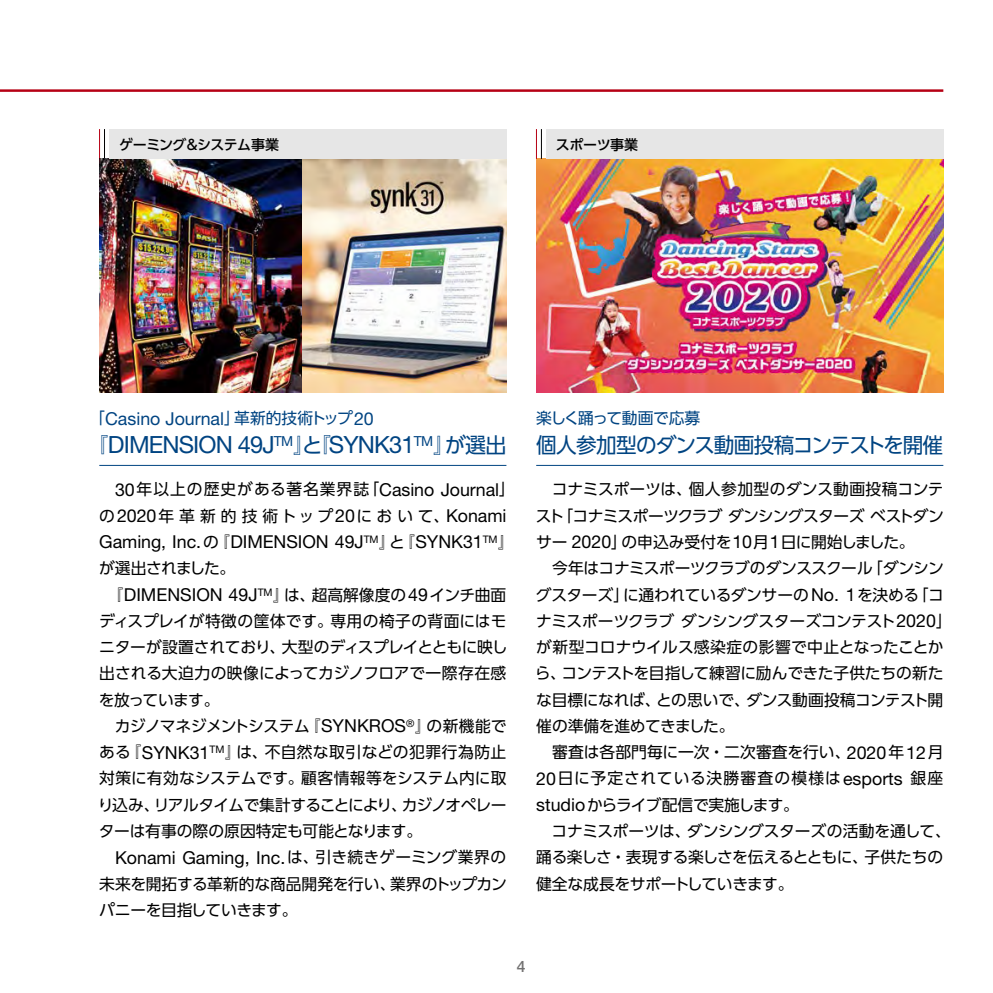
<style>
.page{position:relative;width:993px;height:993px;background:#fff}
.page>*{position:absolute;margin:0;border:0;box-sizing:border-box;transform-origin:0 0}
.t1{font:23.8px "Helvetica Neue LT Std";letter-spacing:-.035em;color:#004482}
.t2{font:21px "UD Shin Go Pro";letter-spacing:-.04em;color:#004482}
.t3{font:17.85px "Helvetica Neue LT Std";letter-spacing:-.005em;color:#000}
.t4{font:17.85px "Helvetica Neue LT Std";color:#004482}
.t5{font:15.75px/26.2px "UD Shin Go Pro";letter-spacing:-.015em;color:#000}
.t6{font:15.75px/26.2px "UD Shin Go Pro";letter-spacing:.065em;color:#000}
.t7{font:15.75px "UD Shin Go Pro";letter-spacing:-.055em;color:#004482}
.t8{font:500 15.75px "Helvetica Neue LT Std";color:#727171}
.t9{font:500 14px "UD Shin Go Pro";letter-spacing:-.035em;color:#000}
.s1{font-family:"UD Shin Go Pro";font-size:15.75px}
.s2{font-family:"UD Shin Go Pro";font-size:21px}
.s3{font-family:"Helvetica Neue LT Std";font-size:17.85px}
</style>
<div class="page">
<img style="left:536px;top:159px;width:407px;height:233px">
<hr style="left:99px;top:129px;width:1px;height:30px;background:#b60014">
<hr style="left:104px;top:129px;width:1px;height:30px;background:#000">
<hr style="left:536px;top:129px;width:1px;height:30px;background:#b60014">
<hr style="left:541px;top:129px;width:1px;height:30px;background:#000">
<img style="left:99px;top:159px;width:204px;height:233px">
<img style="left:303px;top:159px;width:203px;height:233px">
<hr style="left:536px;top:465px;width:407px;height:1px;background:#004482">
<hr style="left:99px;top:465px;width:407px;height:1px;background:#004482">
<div style="left:109px;top:129px;width:397px;height:30px;background:#e6e6e6"></div>
<div style="left:546px;top:129px;width:397px;height:30px;background:#e6e6e6"></div>
<hr style="left:0;top:89px;width:943px;height:3px;background:#b60014">
<p class="t9" style="left:119px;top:133px;width:161px">ゲーミング＆システム事業</p>
<p class="t9" style="left:555px;top:133px;width:84px">スポーツ事業</p>
<p class="t4" style="left:89px;top:407px;width:286px"><span class="s1">「</span>Casino Journal<span class="s1">」革新的技術トップ</span>20</p>
<h1 class="t1" style="left:87px;top:430px;width:421px"><span class="s2">『</span>DIMENSION 49J<sup>TM</sup><span class="s2">』と『</span>SYNK31<sup>TM</sup><span class="s2">』が選出</span></h1>
<p class="t6" style="left:99px;top:475px;width:417px;text-indent:16px"><span class="s3">30</span>年以上の歴史がある著名業界誌「<span class="s3">Casino Journal</span>」の<span class="s3">2020</span>年革新的技術トップ<span class="s3">20</span>において、<span class="s3">Konami</span></p>
<p class="t3" style="left:99px;top:531px;width:416px">Gaming, Inc.<span class="s1">の『</span>DIMENSION 49J<sup>TM</sup><span class="s1">』と『</span>SYNK31<sup>TM</sup><span class="s1">』</span></p>
<p class="t5" style="left:98px;top:554px;width:411px">が選出されました。<br>　『<span class="s3">DIMENSION 49J</span><sup>TM</sup>』は、超高解像度の<span class="s3">49</span>インチ曲面ディスプレイが特徴の筐体です。専用の椅子の背面にはモニターが設置されており、大型のディスプレイとともに映し出される大迫力の映像によってカジノフロアで一際存在感を放っています。<br>　カジノマネジメントシステム『<span class="s3">SYNKROS</span><sup>®</sup>』の新機能である『<span class="s3">SYNK31</span><sup>TM</sup>』は、不自然な取引などの犯罪行為防止対策に有効なシステムです。顧客情報等をシステム内に取り込み、リアルタイムで集計することにより、カジノオペレーターは有事の際の原因特定も可能となります。</p>
<p class="t3" style="left:115px;top:846px;width:392px">Konami Gaming, Inc.<span class="s1">は、引き続きゲーミング業界の</span></p>
<p class="t5" style="left:99px;top:869px;width:409px">未来を開拓する革新的な商品開発を行い、業界のトップカンパニーを目指していきます。</p>
<p class="t7" style="left:536px;top:405px;width:165px">楽しく踊って動画で応募</p>
<h2 class="t2" style="left:536px;top:427px;width:408px">個人参加型のダンス動画投稿コンテストを開催</h2>
<p class="t5" style="left:534px;top:475px;width:418px">　コナミスポーツは、個人参加型のダンス動画投稿コンテスト「コナミスポーツクラブダンシングスターズベストダンサー <span class="s3">2020</span>」の申込み受付を<span class="s3">10</span>月<span class="s3">1</span>日に開始しました。<br>　今年はコナミスポーツクラブのダンススクール「ダンシングスターズ」に通われているダンサーの<span class="s3">No. 1</span>を決める「コナミスポーツクラブダンシングスターズコンテスト<span class="s3">2020</span>」が新型コロナウイルス感染症の影響で中止となったことから、コンテストを目指して練習に励んできた子供たちの新たな目標になれば、との思いで、ダンス動画投稿コンテスト開催の準備を進めてきました。<br>　審査は各部門毎に一次・二次審査を行い、<span class="s3">2020</span>年<span class="s3">12</span>月<br><span class="s3">20</span>日に予定されている決勝審査の模様は<span class="s3">esports</span> 銀座<span class="s3">studio</span>からライブ配信で実施します。<br>　コナミスポーツは、ダンシングスターズの活動を通して、踊る楽しさ・表現する楽しさを伝えるとともに、子供たちの健全な成長をサポートしていきます。</p>
<p class="t8" style="left:516px;top:956px;width:10px">4</p>
</div>
